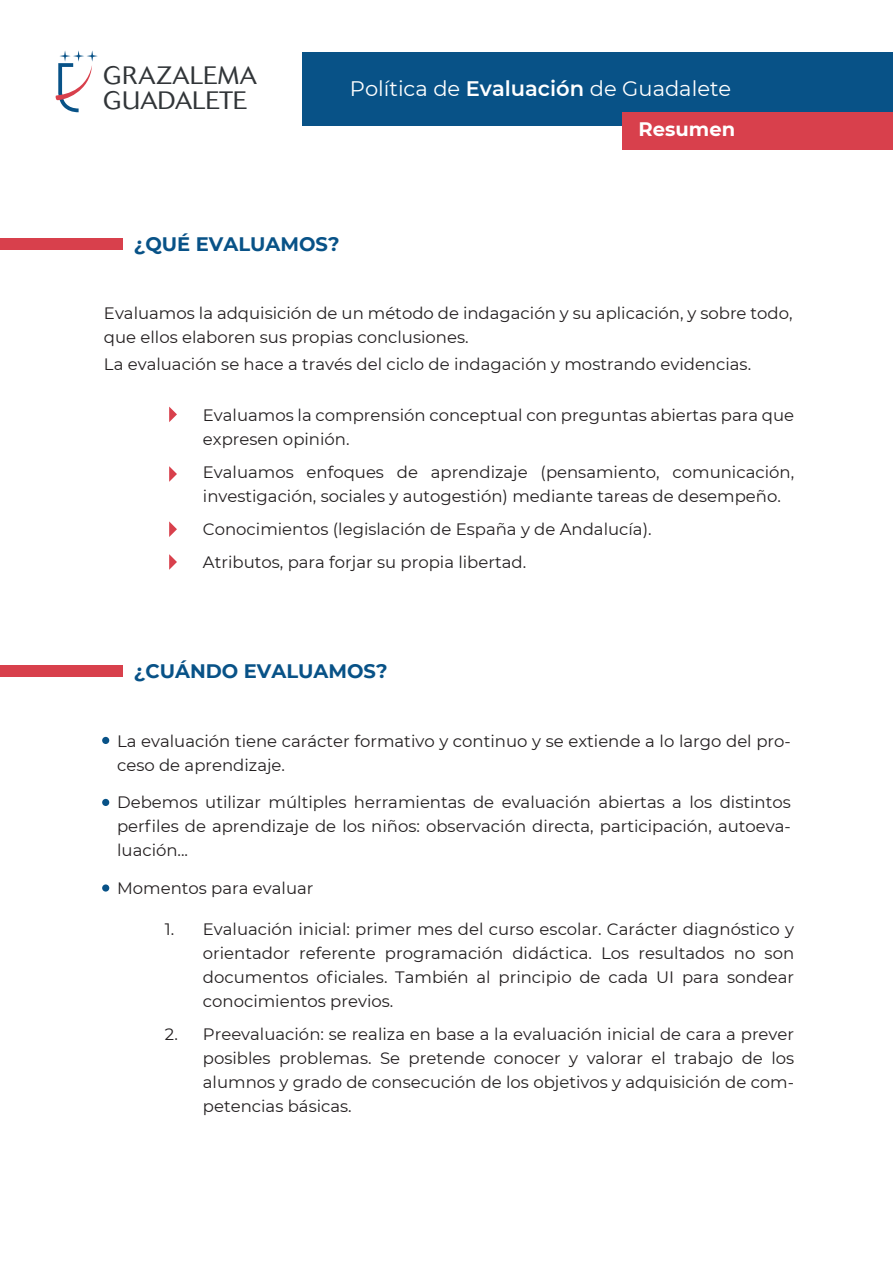
<style>
.page{position:relative;width:893px;height:1263px;background:#fff}
.page>*{position:absolute;margin:0;border:0;box-sizing:border-box;transform-origin:0 0}
.t1{font:300 24.9px/24.9px "Cosmos";letter-spacing:.01em;color:#313538}
.t2{font:21px "Montserrat";color:#fff}
.t3{font:700 19.5px "Montserrat";color:#085287}
.t4{font:700 19.5px "Montserrat";color:#fff}
.t5{font:16.5px/24px "Montserrat";color:#231f20}
.s1{font-weight:600}
</style>
<div class="page">
<div style="left:302px;top:52px;width:591px;height:74px;background:#085287"></div>
<svg style="left:55px;top:50px;width:43px;height:62px"></svg>
<div style="left:623px;top:112px;width:270px;height:38px;background:#d8404c"></div>
<div style="left:0;top:238px;width:122px;height:11px;background:#d8404c"></div>
<svg style="left:169px;top:407px;width:8px;height:15px"></svg>
<svg style="left:169px;top:466px;width:8px;height:16px"></svg>
<svg style="left:169px;top:521px;width:8px;height:16px"></svg>
<svg style="left:169px;top:554px;width:8px;height:16px"></svg>
<div style="left:0;top:666px;width:122px;height:11px;background:#d8404c"></div>
<div style="left:102px;top:737px;width:7px;height:7px;background:#085287;border-radius:50%"></div>
<div style="left:102px;top:799px;width:7px;height:7px;background:#085287;border-radius:50%"></div>
<div style="left:102px;top:884px;width:7px;height:7px;background:#085287;border-radius:50%"></div>
<h1 class="t1" style="left:103px;top:63px;width:155px">GRAZALEMA<br>GUADALETE</h1>
<p class="t2" style="left:350px;top:74px;width:383px">Política de <span class="s1">Evaluación</span> de Guadalete</p>
<p class="t4" style="left:639px;top:115px;width:98px">Resumen</p>
<p class="t3" style="left:134px;top:230px;width:207px">¿QUÉ EVALUAMOS?</p>
<p class="t5" style="left:104px;top:301px;width:690px">Evaluamos la adquisición de un método de indagación y su aplicación, y sobre todo, que ellos elaboren sus propias conclusiones.</p>
<p class="t5" style="left:104px;top:352px;width:649px">La evaluación se hace a través del ciclo de indagación y mostrando evidencias.</p>
<p class="t5" style="left:203px;top:402px;width:593px">Evaluamos la comprensión conceptual con preguntas abiertas para que expresen opinión.</p>
<p class="t5" style="left:203px;top:459px;width:593px">Evaluamos enfoques de aprendizaje (pensamiento, comunicación, investigación, sociales y autogestión) mediante tareas de desempeño.</p>
<p class="t5" style="left:203px;top:512px;width:450px;line-height:33px">Conocimientos (legislación de España y de Andalucía).<br>Atributos, para forjar su propia libertad.</p>
<p class="t3" style="left:134px;top:657px;width:255px">¿CUÁNDO EVALUAMOS?</p>
<p class="t5" style="left:117px;top:728px;width:675px">La evaluación tiene carácter formativo y continuo y se extiende a lo largo del pro&shy;ceso de aprendizaje.</p>
<p class="t5" style="left:117px;top:790px;width:675px;text-align:justify">Debemos utilizar múltiples herramientas de evaluación abiertas a los distintos perfiles de aprendizaje de los niños: observación directa, participación, autoeva&shy;luación...</p>
<p class="t5" style="left:117px;top:875px;width:198px">Momentos para evaluar</p>
<p class="t5" style="left:165px;top:916px;width:11px">1.</p>
<p class="t5" style="left:165px;top:1021px;width:14px">2.</p>
<p class="t5" style="left:203px;top:916px;width:593px;text-align:justify">Evaluación inicial: primer mes del curso escolar. Carácter diagnóstico y orientador referente programación didáctica. Los resultados no son documentos oficiales. También al principio de cada UI para sondear conocimientos previos.</p>
<p class="t5" style="left:203px;top:1021px;width:593px;text-align:justify">Preevaluación: se realiza en base a la evaluación inicial de cara a prever posibles problemas. Se pretende conocer y valorar el trabajo de los alumnos y grado de consecución de los objetivos y adquisición de com&shy;petencias básicas.</p>
</div>
